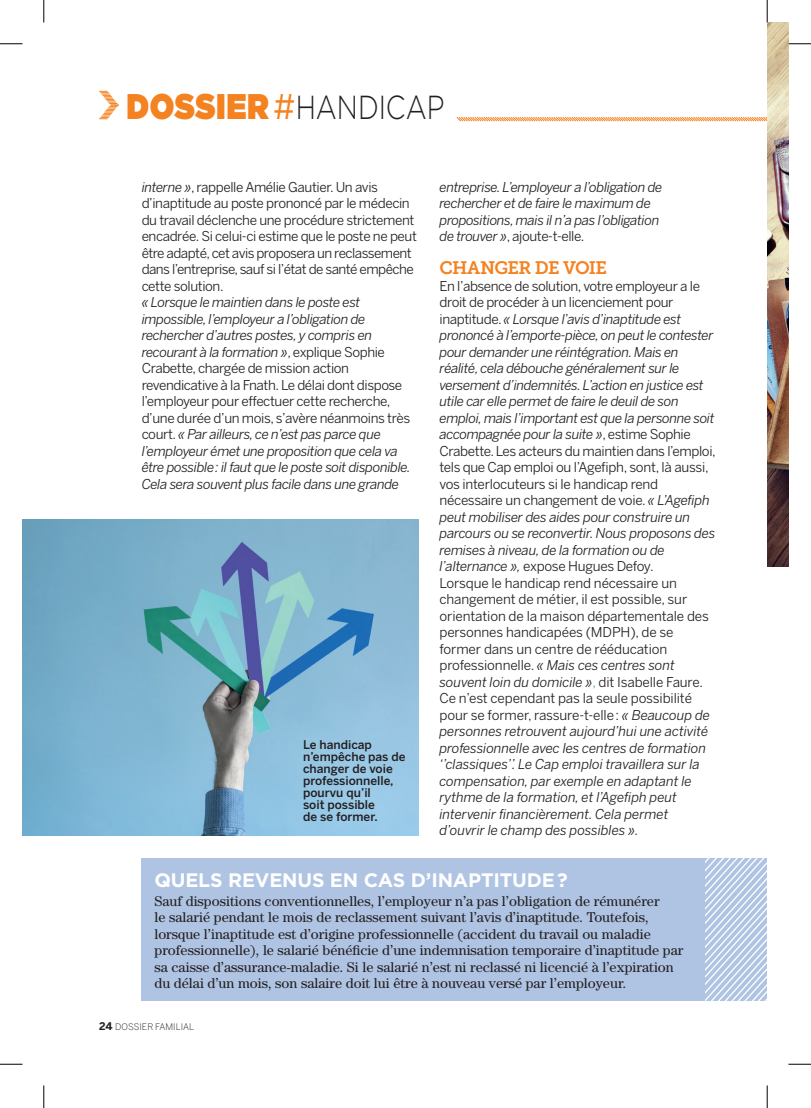
<style>
.page{position:relative;width:811px;height:1108px;background:#fff}
.page>*{position:absolute;margin:0;border:0;box-sizing:border-box;transform-origin:0 0}
.t1{font:300 33.3px "Gotham";letter-spacing:-.005em;color:#231f20;scale:.8 1}
.t2{font:700 19.5px "Gotham";letter-spacing:-.01em;color:#fff}
.t3{font:18px "Museo Slab 700";letter-spacing:-.04em;color:#f58220}
.t4{font:14.25px/16.5px "Century Std";color:#231f20}
.t5{font:italic 13.5px/16.5px "Benton Sans";letter-spacing:-.03em;color:#231f20}
.t6{font:13.5px/16.5px "Benton Sans";letter-spacing:-.03em;color:#231f20}
.t7{font:500 12px/12px "Benton Sans";color:#231f20}
.t8{font:300 9px "Benton Sans";color:#231f20}
.s1{font-weight:900;font-size:35.7px;color:#f58220}
.s2{font-weight:400;font-size:35.7px;color:#f58220}
.s3{font-style:italic}
.s4{font-style:normal}
.s5{font-style:normal;color:#40ae49}
.s6{font-weight:700;font-size:10.5px}
</style>
<div class="page">
<img style="left:22px;top:520px;width:396px;height:315px">
<svg style="left:99px;top:91px;width:20px;height:28px"></svg>
<svg style="left:456px;top:117px;width:311px;height:5px;background:#f9c192"></svg>
<div style="left:142px;top:859px;width:625px;height:142px;background:#afc4e3"></div>
<svg style="left:705px;top:859px;width:62px;height:142px"></svg>
<img style="left:767px;top:22px;width:21px;height:545px">
<svg style="left:0;top:44px;width:22px;height:1px"></svg>
<svg style="left:788px;top:44px;width:22px;height:1px"></svg>
<svg style="left:0;top:1064px;width:22px;height:1px"></svg>
<svg style="left:788px;top:1064px;width:22px;height:1px"></svg>
<svg style="left:44px;top:0;width:1px;height:22px"></svg>
<svg style="left:44px;top:1085px;width:1px;height:23px"></svg>
<svg style="left:766px;top:0;width:1px;height:22px"></svg>
<svg style="left:766px;top:1085px;width:1px;height:23px"></svg>
<h1 class="t1" style="left:126px;top:86px;width:399px"><span class="s1">DOSSIER</span> <span class="s2">#</span>HANDICAP</h1>
<p class="t6" style="left:142px;top:179px;width:277px"><span class="s3">interne »</span>, rappelle Amélie Gautier. Un avis d’inaptitude au poste prononcé par le médecin du travail déclenche une procédure strictement encadrée. Si celui-ci estime que le poste ne peut être adapté, cet avis proposera un reclassement dans l’entreprise, sauf si l’état de santé empêche cette solution.</p>
<p class="t5" style="left:142px;top:294px;width:270px">« Lorsque le maintien dans le poste est impossible, l’employeur a l’obligation de rechercher d’autres postes, y compris en recourant à la formation »<span class="s4">, explique Sophie Crabette, chargée de mission action revendicative à la Fnath. Le délai dont dispose l’employeur pour effectuer cette recherche, d’une durée d’un mois, s’avère néanmoins très court.</span> « Par ailleurs, ce n’est pas parce que l’employeur émet une proposition que cela va être possible: il faut que le poste soit disponible.<br>Cela sera souvent plus facile dans une grande</p>
<p class="t5" style="left:439px;top:179px;width:224px">entreprise. L’employeur a l’obligation de rechercher et de faire le maximum de propositions, mais il n’a pas l’obligation de trouver »<span class="s4">, ajoute-t-elle.</span></p>
<h3 class="t3" style="left:439px;top:258px;width:169px">CHANGER DE VOIE</h3>
<p class="t5" style="left:439px;top:278px;width:278px"><span class="s4">En l’absence de solution, votre employeur a le droit de procéder à un licenciement pour inaptitude.</span> « Lorsque l’avis d’inaptitude est prononcé à l’emporte-pièce, on peut le contester pour demander une réintégration. Mais en réalité, cela débouche généralement sur le versement d’indemnités. L’action en justice est utile car elle permet de faire le deuil de son emploi, mais l’important est que la personne soit accompagnée pour la suite »<span class="s4">, estime Sophie Crabette. Les acteurs du maintien dans l’emploi, tels que Cap emploi ou l’Agefiph, sont, là aussi, vos interlocuteurs si le handicap rend nécessaire un changement de voie.</span> « L’Agefiph peut mobiliser des aides pour construire un parcours ou se reconvertir. Nous proposons des remises à niveau, de la formation ou de l’alternance », <span class="s4">expose Hugues Defoy.<br>Lorsque le handicap rend nécessaire un changement de métier, il est possible, sur orientation de la maison départementale des personnes handicapées (MDPH), de se former dans un centre de rééducation professionnelle.</span> « Mais ces centres sont souvent loin du domicile »<span class="s5">,</span> <span class="s4">dit Isabelle Faure.<br>Ce n’est cependant pas la seule possibilité pour se former, rassure-t-elle:</span> « Beaucoup de personnes retrouvent aujourd’hui une activité professionnelle avec les centres de formation ‘’classiques’’. Le Cap emploi travaillera sur la compensation, par exemple en adaptant le rythme de la formation, et l’Agefiph peut intervenir financièrement. Cela permet d’ouvrir le champ des possibles ».</p>
<h2 class="t2" style="left:154px;top:867px;width:415px">QUELS REVENUS EN CAS D’INAPTITUDE ?</h2>
<p class="t4" style="left:154px;top:892px;width:530px">Sauf dispositions conventionnelles, l’employeur n’a pas l’obligation de rémunérer<br>le salarié pendant le mois de reclassement suivant l’avis d’inaptitude. Toutefois, lorsque l’inaptitude est d’origine professionnelle (accident du travail ou maladie professionnelle), le salarié bénéficie d’une indemnisation temporaire d’inaptitude par sa caisse d’assurance-maladie. Si le salarié n’est ni reclassé ni licencié à l’expiration du délai d’un mois, son salaire doit lui être à nouveau versé par l’employeur.</p>
<p class="t7" style="left:303px;top:739px;width:104px">Le handicap n’empêche pas de changer de voie professionnelle, pourvu qu’il<br>soit possible<br>de se former.</p>
<p class="t8" style="left:99px;top:1021px;width:97px"><span class="s6">24</span> DOSSIER FAMILIAL</p>
</div>
